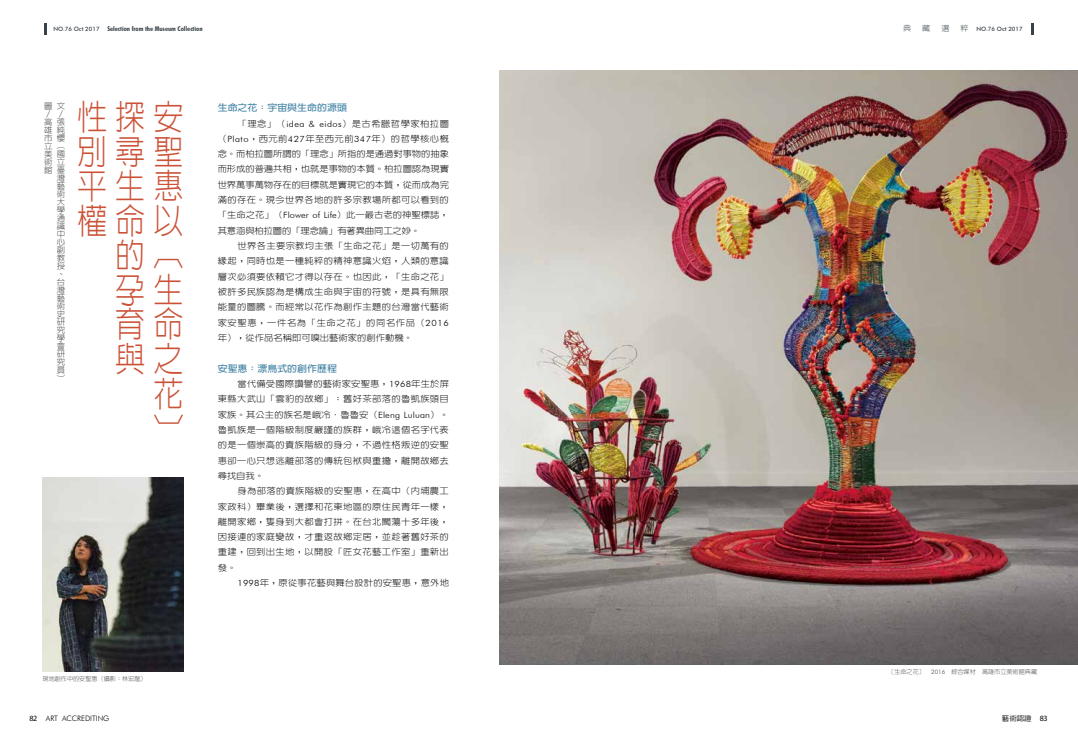
<style>
.page{position:relative;width:1078px;height:738px;background:#fff}
.page>*{position:absolute;margin:0;border:0;box-sizing:border-box;transform-origin:0 0}
.t1{font:300 34.5px/34.5px "AR New Hei B5";color:#cb5237;text-align:right;scale:.87 1}
.t2{font:700 9.2px "AR New Hei B5";color:#4182a4;scale:1.08 1}
.t3{font:300 8.6px/15.3px "AR New Hei B5";letter-spacing:.04em;color:#000;text-align:justify;scale:1.08 1}
.t4{font:300 8.6px "AR New Hei B5";letter-spacing:.02em;color:#000;scale:1.08 1}
.t5{font:300 8px/8px "AR New Hei B5";color:#3e3a39;scale:1.05 1}
.t6{font:300 7.5px "Futura BT";color:#000}
.t7{font:300 7.5px "AR New Hei B5";color:#384249;scale:1.08 1}
.t8{font:500 6.8px "Lin Gothic";color:#000;scale:1.1 1}
.t9{font:700 condensed 6.5px "Futura BT";color:#384249;scale:1.1 1}
.t10{font:300 6px "AR New Hei B5";color:#4c4948}
.t11{font:500 5.9px "Futura BT";color:#384249}
.s1{font-weight:500;font-stretch:normal;font-size:5.9px}
.s2{font-family:"AR New Hei B5";font-weight:300;font-size:7.5px}
.s3{font-family:"Futura BT"}
.s4{font-family:"Myriad Pro";font-weight:400;font-size:8px}
</style>
<div class="page">
<svg style="left:44px;top:23px;width:2px;height:11px"></svg>
<svg style="left:1031px;top:23px;width:3px;height:11px"></svg>
<img style="left:499px;top:71px;width:578px;height:592px">
<img style="left:43px;top:477px;width:140px;height:194px">
<p class="t9" style="left:53px;top:25px;width:137px"><span class="s1">NO.76 Oct 2017</span> Selection from the Museum Collection</p>
<p class="t7" style="left:902px;top:24px;width:9px">典</p>
<p class="t7" style="left:922px;top:24px;width:9px">藏</p>
<p class="t7" style="left:941px;top:24px;width:9px">選</p>
<p class="t11" style="left:960px;top:25px;width:64px"><span class="s2">粹</span> NO.76 Oct 2017</p>
<p class="t5" style="left:44px;top:102px;width:9px">圖／高雄市立美術館</p>
<p class="t5" style="left:57px;top:102px;width:9px">文／張純櫻︵國立臺灣藝術大學通識中心副教授、台灣藝術史研究學會研究員︶</p>
<h1 class="t1" style="left:77px;top:100px;width:123px">性探安別尋聖平生惠權命以的 ︹<br>孕生<br>育命<br>與之<br>花<br>︺</h1>
<p class="t2" style="left:218px;top:103px;width:121px">生命之花：宇宙與生命的源頭</p>
<p class="t3" style="left:218px;top:115px;width:215px;text-indent:20px">「理念」（<span class="s3">idea &amp; eidos</span>）是古希臘哲學家柏拉圖（<span class="s3">Plato</span>，西元前<span class="s3">427</span>年至西元前<span class="s3">347</span>年）的哲學核心概念。而柏拉圖所謂的「理念」所指的是通過對事物的抽象而形成的普遍共相，也就是事物的本質。柏拉圖認為現實世界萬事萬物存在的目標就是實現它的本質，從而成為完滿的存在。現今世界各地的許多宗教場所都可以看到的「生命之花」（<span class="s3">Flower of Life</span>）此一最古老的神聖標誌，其意涵與柏拉圖的「理念論」有著異曲同工之妙。</p>
<p class="t3" style="left:218px;top:238px;width:215px;text-indent:20px">世界各主要宗教均主張「生命之花」是一切萬有的緣起，同時也是一種純粹的精神意識火焰，人類的意識層次必須要依賴它才得以存在。也因此，「生命之花」被許多民族認為是構成生命與宇宙的符號，是具有無限能量的圖騰。而經常以花作為創作主題的台灣當代藝術家安聖惠，一件名為「生命之花」的同名作品（<span class="s3">2016</span>年），從作品名稱即可嗅出藝術家的創作動機。</p>
<p class="t2" style="left:218px;top:363px;width:112px">安聖惠：漂鳥式的創作歷程</p>
<p class="t3" style="left:218px;top:376px;width:215px;text-indent:20px">當代備受國際讚譽的藝術家安聖惠，<span class="s3">1968</span>年生於屏東縣大武山「雲豹的故鄉」：舊好茶部落的魯凱族頭目家族。其公主的族名是峨冷．魯魯安（<span class="s3">Eleng Luluan</span>）。魯凱族是一個階級制度嚴謹的族群，峨冷這個名字代表的是一個崇高的貴族階級的身分，不過性格叛逆的安聖惠卻一心只想逃離部落的傳統包袱與重擔，離開故鄉去尋找自我。</p>
<p class="t3" style="left:218px;top:483px;width:215px;text-indent:20px">身為部落的貴族階級的安聖惠，在高中（內埔農工家政科）畢業後，選擇和花東地區的原住民青年一樣，離開家鄉，隻身到大都會打拼。在台北闖蕩十多年後，因接連的家庭變故，才重返故鄉定居，並趁著舊好茶的重建，回到出生地，以開設「匠女花藝工作室」重新出發。</p>
<p class="t4" style="left:237px;top:578px;width:197px"><span class="s3">1998</span>年，原從事花藝與舞台設計的安聖惠，意外地</p>
<p class="t10" style="left:43px;top:674px;width:106px">現地創作中的安聖惠（攝影：林宏龍）</p>
<p class="t10" style="left:888px;top:668px;width:150px">〔生命之花〕　<span class="s3">2016</span>　綜合媒材　高雄市立美術館典藏</p>
<p class="t6" style="left:30px;top:713px;width:81px"><span class="s4">82</span> ART ACCREDITING</p>
<p class="t8" style="left:1001px;top:714px;width:43px">藝術認證 <span class="s4">83</span></p>
</div>
